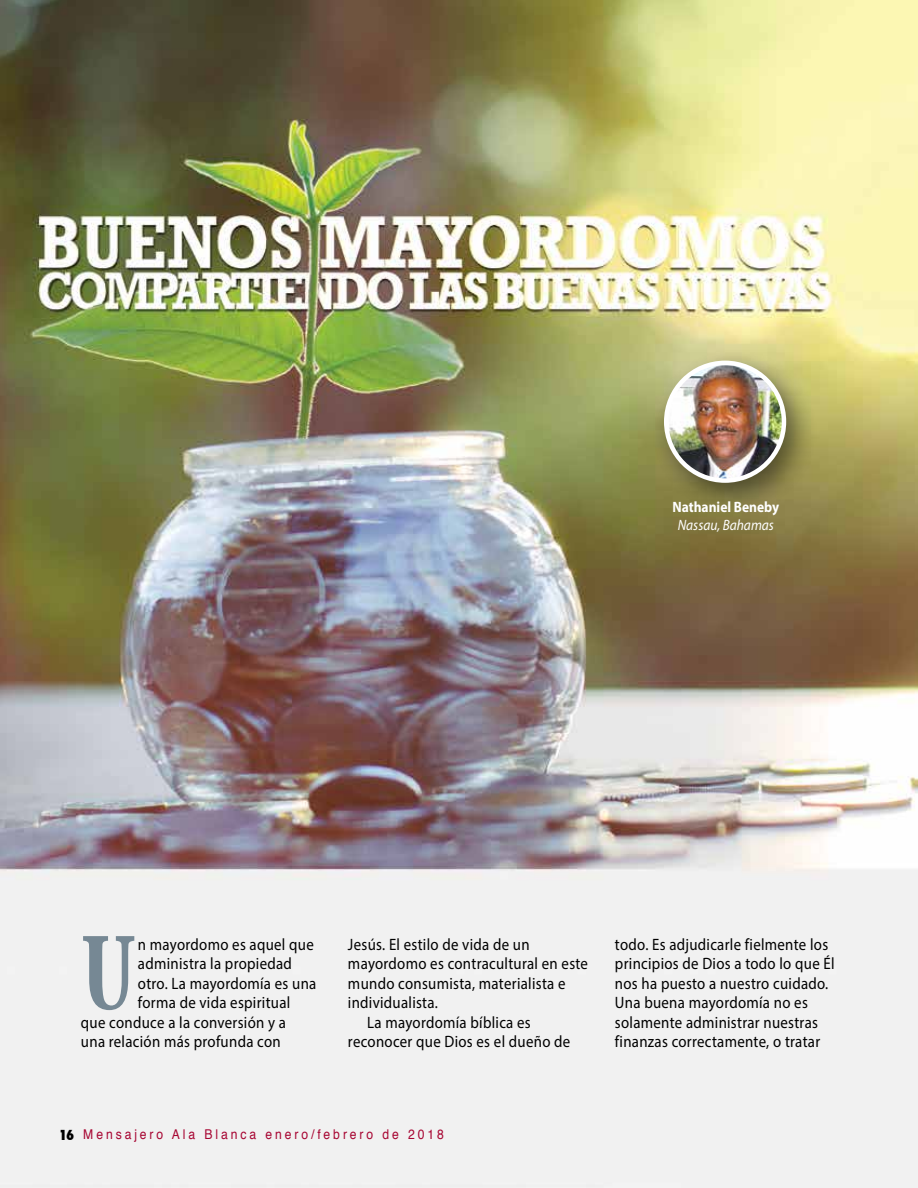
<style>
.page{position:relative;width:918px;height:1188px;background:#fff}
.page>*{position:absolute;margin:0;border:0;box-sizing:border-box;transform-origin:0 0}
.t1{font:86.7px "Capitals";color:#768894;scale:.9 1}
.t2{font:16.5px/19.5px "Myriad Pro";letter-spacing:.02em;color:#000;scale:.9 1}
.t3{font:700 15px "Myriad Pro";color:#fff;scale:.9 1}
.t4{font:italic 15px "Myriad Pro";color:#fff;scale:.9 1}
.t5{font:13.5px "Helvetica";letter-spacing:.24em;color:#a70532;scale:.9 1}
.s1{font-family:"Futura";font-weight:800;font-stretch:condensed;color:#000}
</style>
<div class="page">
<img style="left:0;top:0;width:918px;height:1188px">
<div style="left:651px;top:348px;width:167px;height:167px;background:#000;opacity:.49"></div>
<img style="left:666px;top:363px;width:118px;height:118px;border-radius:59px">
<div style="left:664px;top:361px;width:122px;height:122px;border:4px solid #fff;border-radius:50%"></div>
<p class="t3" style="left:672px;top:497px;width:120px">Nathaniel Beneby</p>
<p class="t4" style="left:678px;top:516px;width:108px">Nassau, Bahamas</p>
<h1 class="t1" style="left:81px;top:914px;width:63px">U</h1>
<p class="t2" style="left:138px;top:934px;width:197px">n mayordomo es aquel que</p>
<p class="t2" style="left:138px;top:954px;width:173px">administra la propiedad</p>
<p class="t2" style="left:138px;top:973px;width:200px">otro. La mayordomía es una</p>
<p class="t2" style="left:138px;top:993px;width:171px">forma de vida espiritual</p>
<p class="t2" style="left:81px;top:1012px;width:229px">que conduce a la conversión y a</p>
<p class="t2" style="left:81px;top:1032px;width:224px">una relación más profunda con</p>
<p class="t2" style="left:348px;top:934px;width:203px">Jesús. El estilo de vida de un</p>
<p class="t2" style="left:348px;top:954px;width:268px">mayordomo es contracultural en este</p>
<p class="t2" style="left:348px;top:973px;width:243px">mundo consumista, materialista e</p>
<p class="t2" style="left:348px;top:993px;width:102px">individualista.</p>
<p class="t2" style="left:367px;top:1012px;width:183px">La mayordomía bíblica es</p>
<p class="t2" style="left:348px;top:1032px;width:249px">reconocer que Dios es el dueño de</p>
<p class="t2" style="left:615px;top:934px;width:246px">todo. Es adjudicarle fielmente los principios de Dios a todo lo que Él nos ha puesto a nuestro cuidado.<br>Una buena mayordomía no es solamente administrar nuestras finanzas correctamente, o tratar</p>
<p class="t5" style="left:59px;top:1123px;width:429px"><span class="s1">16</span> Mensajero Ala Blanca enero/febrero de 2018</p>
</div>
